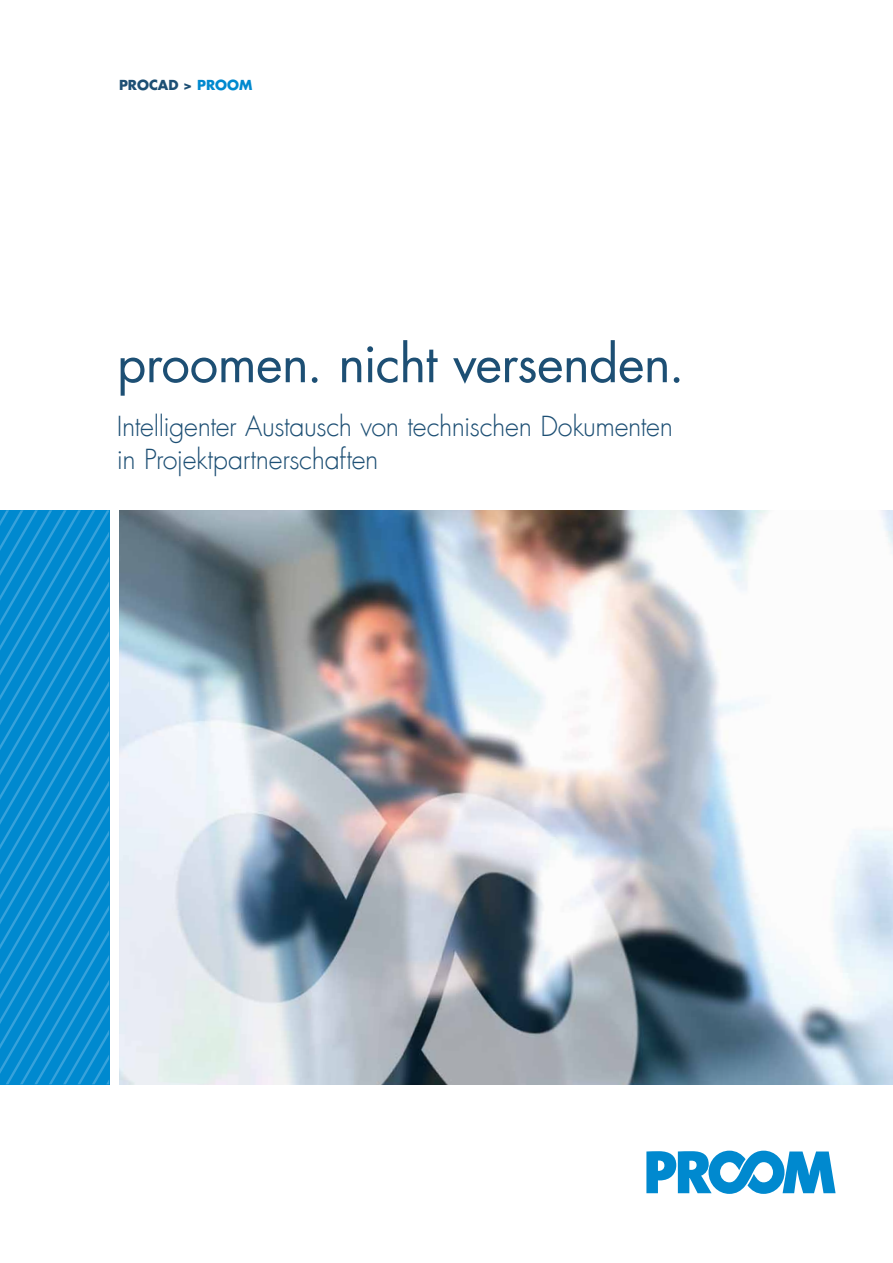
<style>
.page{position:relative;width:893px;height:1263px;background:#fff}
.page>*{position:absolute;margin:0;border:0;box-sizing:border-box;transform-origin:0 0}
.t1{font:51px "Futura Com";letter-spacing:-.015em;color:#1d4f74}
.t2{font:300 27px/33px "Futura Com";letter-spacing:-.01em;color:#1d4f74}
.t3{font:700 13.5px "Futura Com";color:#1d4f74}
.s1{color:#0089cf}
</style>
<div class="page">
<img style="left:120px;top:510px;width:773px;height:574px">
<svg style="left:0;top:510px;width:109px;height:574px"></svg>
<svg style="left:646px;top:1151px;width:189px;height:43px"></svg>
<p class="t3" style="left:119px;top:74px;width:135px">PROCAD &gt; <span class="s1">PROOM</span></p>
<h1 class="t1" style="left:117px;top:329px;width:569px">proomen. nicht versenden.</h1>
<p class="t2" style="left:117px;top:410px;width:558px">Intelligenter Austausch von technischen Dokumenten in Projektpartnerschaften</p>
</div>
